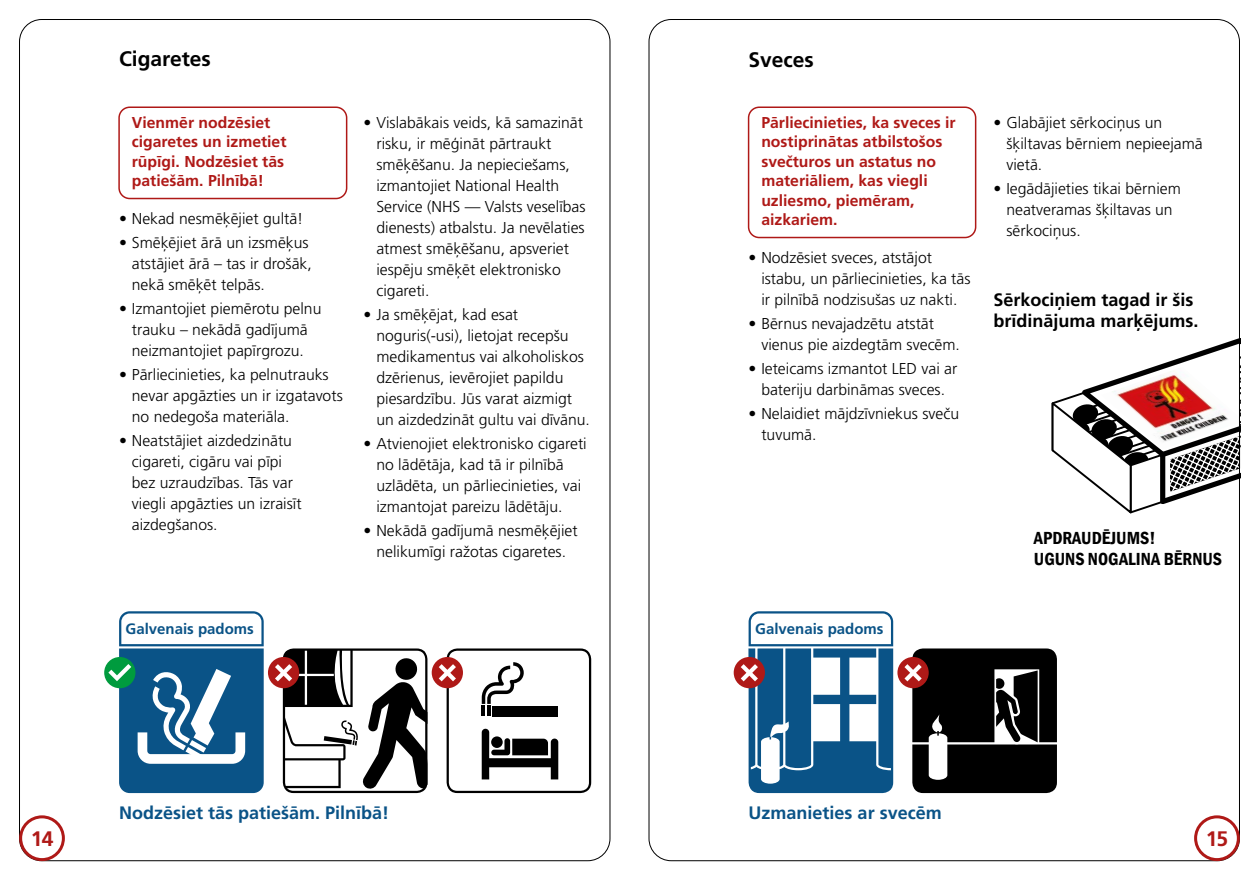
<style>
.page{position:relative;width:1259px;height:893px;background:#fff}
.page>*{position:absolute;margin:0;border:0;box-sizing:border-box;transform-origin:0 0}
.Heading_1{font:700 21px "Frutiger LT Pro";color:#000}
.t1{font:700 21px "Frutiger LT Pro";color:#af1917}
.t2{font:700 18px "Frutiger LT Pro";color:#0a5387}
.Heading_2{font:700 18px/21.6px "Frutiger LT Pro";color:#000}
.t3{font:600 condensed 18px/21.6px "Franklin Gothic";color:#000}
.t4{font:300 15.75px/21px "Frutiger LT Pro";color:#000}
.Box_RED_border{font:700 15.75px/19.5px "Frutiger LT Pro";color:#af1917}
.t5{font:700 15px "Frutiger LT Std";color:#0a5387}
</style>
<div class="page">
<div style="left:748px;top:106px;width:228px;height:132px;border:2px solid #af1917;border-radius:11px"></div>
<div style="left:897px;top:657px;width:31px;height:31px;background:#af1917;border-radius:50%"></div>
<svg style="left:904px;top:648px;width:153px;height:145px"></svg>
<svg style="left:733px;top:657px;width:32px;height:31px"></svg>
<svg style="left:740px;top:611px;width:153px;height:182px"></svg>
<svg style="left:1051px;top:338px;width:189px;height:175px"></svg>
<div style="left:118px;top:106px;width:229px;height:93px;border:2px solid #af1917;border-radius:11px"></div>
<div style="left:104px;top:657px;width:31px;height:31px;background:#009b3e;border-radius:50%"></div>
<svg style="left:108px;top:611px;width:156px;height:182px"></svg>
<div style="left:432px;top:657px;width:31px;height:31px;background:#af1917;border-radius:50%"></div>
<svg style="left:439px;top:648px;width:152px;height:145px"></svg>
<div style="left:268px;top:657px;width:31px;height:31px;background:#af1917;border-radius:50%"></div>
<svg style="left:275px;top:648px;width:152px;height:145px"></svg>
<div style="left:19px;top:815px;width:46px;height:46px;border:3px solid #af1917;border-radius:50%"></div>
<div style="left:1194px;top:815px;width:45px;height:46px;border:3px solid #af1917;border-radius:50%"></div>
<h1 class="Heading_1" style="left:119px;top:46px;width:93px">Cigaretes</h1>
<p class="Box_RED_border" style="left:132px;top:112px;width:156px">Vienmēr nodzēsiet cigaretes un izmetiet rūpīgi. Nodzēsiet tās patiešām. Pilnībā!</p>
<p class="t4" style="left:119px;top:208px;width:186px">• Nekad nesmēķējiet gultā!</p>
<p class="t4" style="left:132px;top:232px;width:181px;text-indent:-13px">• Smēķējiet ārā un izsmēķus atstājiet ārā – tas ir drošāk, nekā smēķēt telpās.</p>
<p class="t4" style="left:119px;top:298px;width:204px;text-align:center">• Izmantojiet piemērotu pelnu trauku – nekādā gadījumā neizmantojiet papīrgrozu.</p>
<p class="t4" style="left:132px;top:364px;width:212px;text-indent:-13px">• Pārliecinieties, ka pelnutrauks nevar apgāzties un ir izgatavots no nedegoša materiāla.</p>
<p class="t4" style="left:132px;top:430px;width:171px;text-indent:-13px">• Neatstājiet aizdedzinātu cigareti, cigāru vai pīpi bez uzraudzības. Tās var viegli apgāzties un izraisīt aizdegšanos.</p>
<p class="t4" style="left:376px;top:112px;width:211px;text-indent:-13px">• Vislabākais veids, kā samazināt risku, ir mēģināt pārtraukt smēķēšanu. Ja nepieciešams, izmantojiet National Health<br>Service (NHS — Valsts veselības dienests) atbalstu. Ja nevēlaties atmest smēķēšanu, apsveriet iespēju smēķēt elektronisko cigareti.</p>
<p class="t4" style="left:376px;top:304px;width:215px;text-indent:-13px">• Ja smēķējat, kad esat noguris(-usi), lietojat recepšu medikamentus vai alkoholiskos dzērienus, ievērojiet papildu piesardzību. Jūs varat aizmigt un aizdedzināt gultu vai dīvānu.</p>
<p class="t4" style="left:376px;top:433px;width:212px;text-indent:-13px">• Atvienojiet elektronisko cigareti no lādētāja, kad tā ir pilnībā uzlādēta, un pārliecinieties, vai izmantojat pareizu lādētāju.</p>
<p class="t4" style="left:364px;top:520px;width:216px;text-align:center">• Nekādā gadījumā nesmēķējiet nelikumīgi ražotas cigaretes.</p>
<h1 class="Heading_1" style="left:748px;top:47px;width:67px">Sveces</h1>
<p class="Box_RED_border" style="left:761px;top:112px;width:196px">Pārliecinieties, ka sveces ir nostiprinātas atbilstošos svečturos un astatus no materiāliem, kas viegli uzliesmo, piemēram, aizkariem.</p>
<p class="t4" style="left:761px;top:247px;width:211px;text-indent:-13px">• Nodzēsiet sveces, atstājot istabu, un pārliecinieties, ka tās ir pilnībā nodzisušas uz nakti.</p>
<p class="t4" style="left:761px;top:313px;width:200px;text-indent:-13px">• Bērnus nevajadzētu atstāt vienus pie aizdegtām svecēm.</p>
<p class="t4" style="left:748px;top:358px;width:210px;text-align:center">• Ieteicams izmantot LED vai ar bateriju darbināmas sveces.</p>
<p class="t4" style="left:761px;top:403px;width:199px;text-indent:-13px">• Nelaidiet mājdzīvniekus sveču tuvumā.</p>
<p class="t5" style="left:126px;top:620px;width:130px">Galvenais padoms</p>
<p class="t5" style="left:755px;top:620px;width:130px">Galvenais padoms</p>
<p class="t4" style="left:1006px;top:112px;width:198px;text-indent:-13px">• Glabājiet sērkociņus un šķiltavas bērniem nepieejamā vietā.</p>
<p class="t4" style="left:1006px;top:178px;width:176px;text-indent:-13px">• Iegādājieties tikai bērniem neatveramas šķiltavas un sērkociņus.</p>
<h2 class="Heading_2" style="left:993px;top:289px;width:207px">Sērkociņiem tagad ir šis brīdinājuma marķējums.</h2>
<p class="t3" style="left:1034px;top:526px;width:190px">APDRAUDĒJUMS!<br>UGUNS NOGALINA BĒRNUS</p>
<p class="t2" style="left:119px;top:802px;width:272px">Nodzēsiet tās patiešām. Pilnībā!</p>
<p class="t2" style="left:748px;top:802px;width:195px">Uzmanieties ar svecēm</p>
<h1 class="t1" style="left:31px;top:826px;width:24px">14</h1>
<h1 class="t1" style="left:1205px;top:826px;width:24px">15</h1>
</div>
